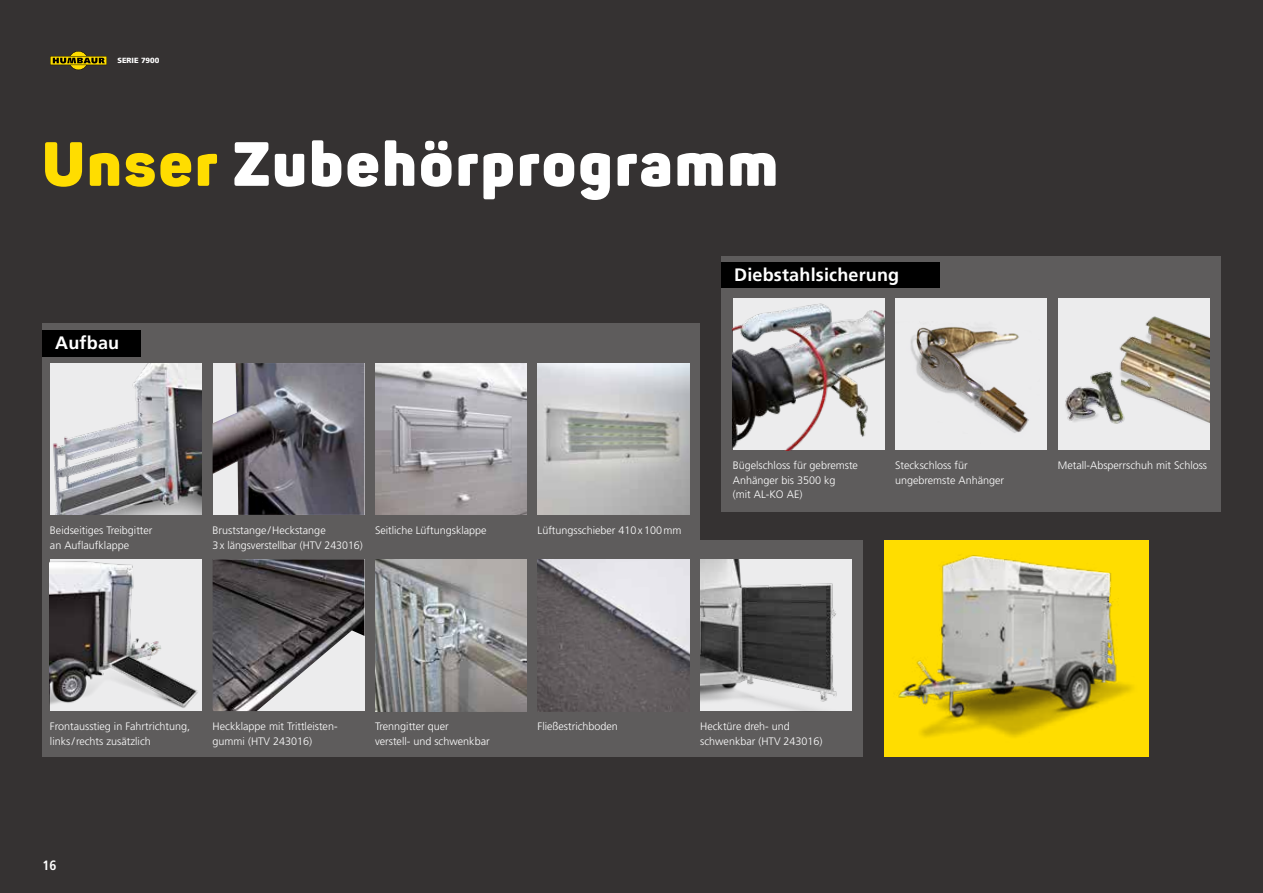
<style>
.page{position:relative;width:1263px;height:893px;background:#353232}
.page>*{position:absolute;margin:0;border:0;box-sizing:border-box;transform-origin:0 0}
.t1{font:900 61.5px "Panton";letter-spacing:.04em;color:#fff}
.t2{font:18px "Frutiger LT 65 Bd";letter-spacing:.01em;color:#fff}
.t3{font:13.5px "Frutiger LT 67 Bd Cn";color:#fff}
.t4{font:10.8px/14.4px "Frutiger LT 45 Lt";color:#fff}
.t5{font:7.5px "Frutiger LT 75 Blk";color:#fff}
.s1{color:#fd0}
</style>
<div class="page">
<svg style="left:50px;top:51px;width:57px;height:19px"></svg>
<div style="left:43px;top:540px;width:820px;height:216px;background:#5e5c5c"></div>
<div style="left:721px;top:256px;width:499px;height:256px;background:#5e5c5c"></div>
<img style="left:733px;top:298px;width:152px;height:152px">
<div style="left:1058px;top:298px;width:151px;height:152px;background:#ececed"></div>
<img style="left:1065px;top:316px;width:144px;height:108px">
<div style="left:895px;top:298px;width:152px;height:152px;background:#ececed"></div>
<img style="left:911px;top:326px;width:118px;height:107px">
<div style="left:721px;top:262px;width:219px;height:26px;background:#000"></div>
<div style="left:43px;top:323px;width:657px;height:433px;background:#5e5c5c"></div>
<img style="left:375px;top:363px;width:152px;height:152px">
<img style="left:50px;top:363px;width:152px;height:152px">
<img style="left:213px;top:363px;width:151px;height:152px">
<img style="left:50px;top:559px;width:152px;height:152px">
<img style="left:375px;top:559px;width:152px;height:152px">
<img style="left:213px;top:559px;width:151px;height:152px">
<img style="left:537px;top:363px;width:152px;height:152px">
<img style="left:537px;top:559px;width:152px;height:152px">
<img style="left:700px;top:559px;width:152px;height:152px">
<div style="left:43px;top:330px;width:98px;height:27px;background:#000"></div>
<div style="left:884px;top:540px;width:264px;height:216px;background:#fd0"></div>
<img style="left:898px;top:555px;width:235px;height:182px">
<p class="t5" style="left:117px;top:56px;width:43px">SERIE 7900</p>
<h1 class="t1" style="left:42px;top:124px;width:737px"><span class="s1">Unser</span> Zubehörprogramm</h1>
<h2 class="t2" style="left:55px;top:332px;width:65px">Aufbau</h2>
<p class="t4" style="left:50px;top:523px;width:104px">Beidseitiges Treibgitter</p>
<p class="t4" style="left:375px;top:523px;width:113px">Seitliche Lüftungsklappe</p>
<p class="t4" style="left:50px;top:538px;width:81px">an Auflaufklappe</p>
<p class="t4" style="left:213px;top:523px;width:152px">Bruststange /Heckstange<br>3x längsverstellbar (HTV 243016)</p>
<p class="t4" style="left:537px;top:523px;width:145px">Lüftungsschieber 410x100mm</p>
<h2 class="t2" style="left:734px;top:264px;width:167px">Diebstahlsicherung</h2>
<p class="t4" style="left:733px;top:458px;width:127px">Bügelschloss für gebremste<br>Anhänger bis 3500 kg<br>(mit AL-KO AE)</p>
<p class="t4" style="left:895px;top:458px;width:74px">Steckschloss für</p>
<p class="t4" style="left:1058px;top:458px;width:151px">Metall-Absperrschuh mit Schloss</p>
<p class="t4" style="left:895px;top:473px;width:111px">ungebremste Anhänger</p>
<p class="t4" style="left:50px;top:719px;width:142px">Frontausstieg in Fahrtrichtung, links/rechts zusätzlich</p>
<p class="t4" style="left:375px;top:719px;width:116px">Trenngitter quer<br>verstell- und schwenkbar</p>
<p class="t4" style="left:213px;top:719px;width:126px">Heckklappe mit Trittleisten&shy;gummi (HTV 243016)</p>
<p class="t3" style="left:43px;top:857px;width:16px">16</p>
<p class="t4" style="left:537px;top:719px;width:82px">Fließestrichboden</p>
<p class="t4" style="left:700px;top:719px;width:124px">Hecktüre dreh- und schwenkbar (HTV 243016)</p>
</div>
